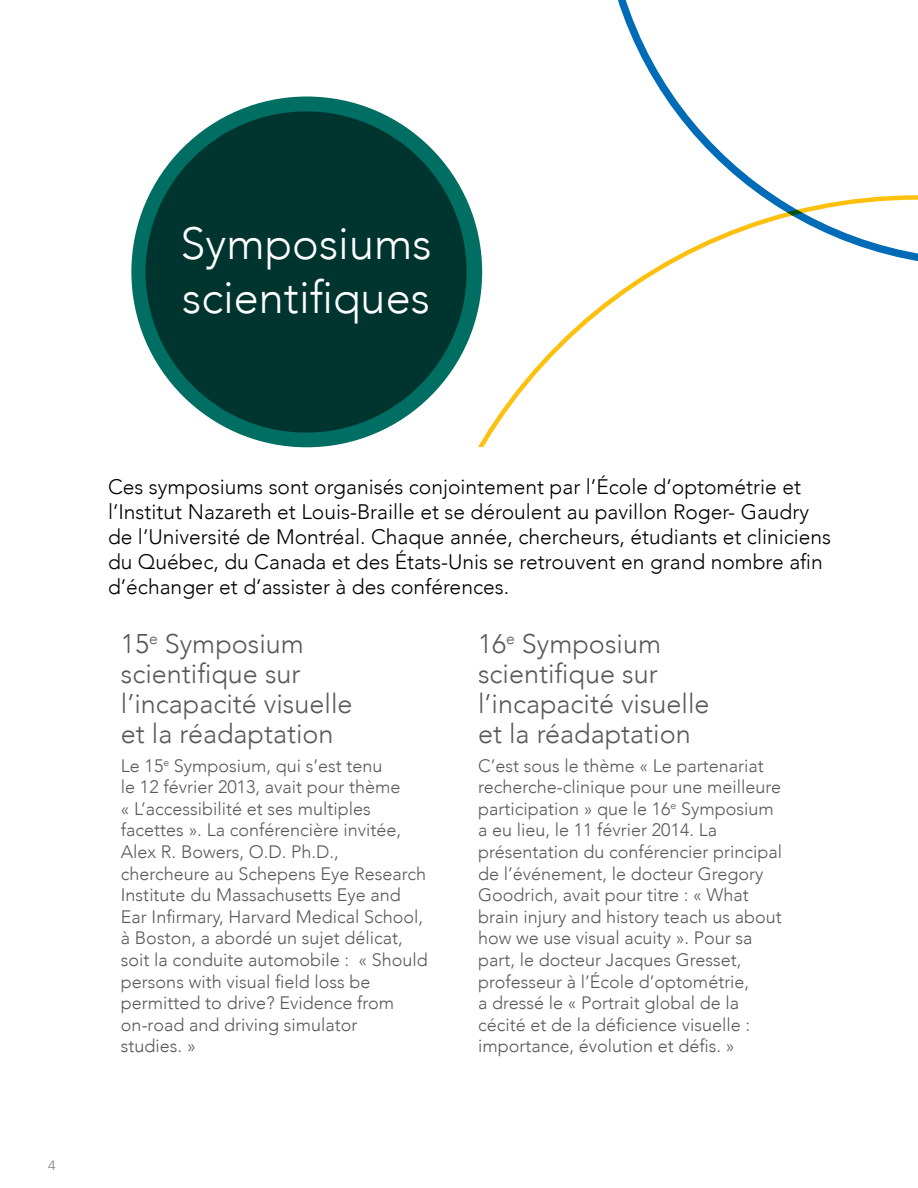
<style>
.page{position:relative;width:918px;height:1188px;background:#fff}
.page>*{position:absolute;margin:0;border:0;box-sizing:border-box;transform-origin:0 0}
.t1{font:300 45px/54px "Avenir";color:#fff}
.t2{font:300 27px/30px "Avenir";color:#58595b}
.t3{font:300 21px/25.2px "Avenir";color:#000}
.t4{font:300 18px/21.6px "Avenir";color:#58595b}
.t5{font:300 13.5px "Frutiger LT Std";color:#818181}
</style>
<div class="page">
<svg style="left:618px;top:0;width:156px;height:195px"></svg>
<svg style="left:408px;top:195px;width:510px;height:252px"></svg>
<div style="left:131px;top:97px;width:351px;height:350px;background:#006e62;border-radius:50%"></div>
<div style="left:146px;top:111px;width:321px;height:322px;background:#00342f;border-radius:50%"></div>
<h1 class="t1" style="left:181px;top:217px;width:252px">Symposiums scientifiques</h1>
<p class="t5" style="left:48px;top:1157px;width:9px">4</p>
<p class="t3" style="left:108px;top:474px;width:725px">Ces symposiums sont organisés conjointement par l’École d’optométrie et l’Institut Nazareth et Louis-Braille et se déroulent au pavillon Roger- Gaudry de l’Université de Montréal. Chaque année, chercheurs, étudiants et cliniciens du Québec, du Canada et des États-Unis se retrouvent en grand nombre afin d’échanger et d’assister à des conférences.</p>
<h2 class="t2" style="left:121px;top:629px;width:233px">15<sup>e</sup> Symposium scientifique sur l’incapacité visuelle et la réadaptation</h2>
<p class="t4" style="left:121px;top:755px;width:308px">Le 15<sup>e</sup> Symposium, qui s’est tenu<br>le 12 février 2013, avait pour thème<br>« L’accessibilité et ses multiples facettes ». La conférencière invitée, Alex R. Bowers, O.D. Ph.D., chercheure au Schepens Eye Research Institute du Massachusetts Eye and Ear Infirmary, Harvard Medical School, à Boston, a abordé un sujet délicat, soit la conduite automobile : « Should persons with visual field loss be permitted to drive? Evidence from on-road and driving simulator<br>studies. »</p>
<h2 class="t2" style="left:478px;top:629px;width:233px">16<sup>e</sup> Symposium scientifique sur l’incapacité visuelle et la réadaptation</h2>
<p class="t4" style="left:478px;top:755px;width:306px">C’est sous le thème « Le partenariat recherche-clinique pour une meilleure participation » que le 16<sup>e</sup> Symposium a eu lieu, le 11 février 2014. La présentation du conférencier principal de l’événement, le docteur Gregory Goodrich, avait pour titre : « What brain injury and history teach us about how we use visual acuity ». Pour sa part, le docteur Jacques Gresset, professeur à l’École d’optométrie,<br>a dressé le « Portrait global de la cécité et de la déficience visuelle : importance, évolution et défis. »</p>
</div>
